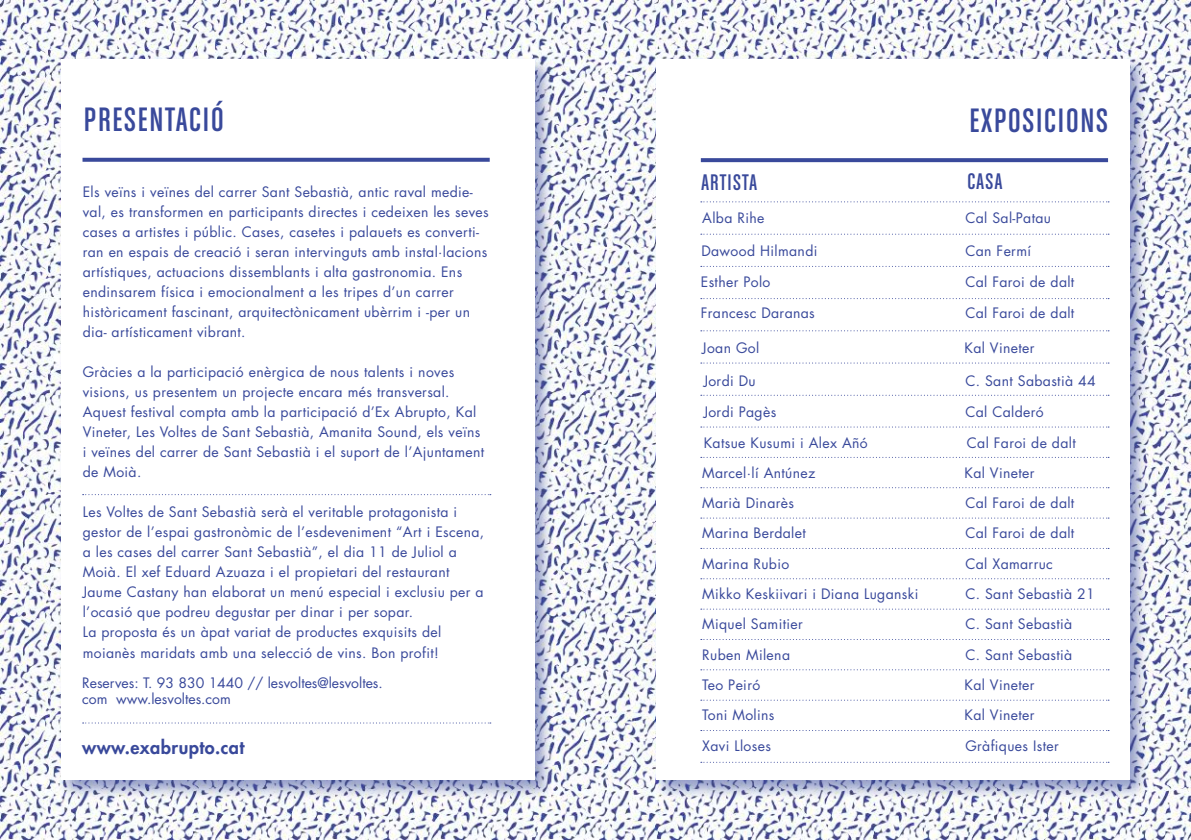
<style>
.page{position:relative;width:1191px;height:840px;background:#fff}
.page>*{position:absolute;margin:0;border:0;box-sizing:border-box;transform-origin:0 0}
.t1{font:36px "Chalet Comprime Cologne Sixty";letter-spacing:.05em;color:#39499b}
.t2{font:24px "Chalet Comprime Cologne Sixty";letter-spacing:.05em;color:#39499b}
.t3{font:800 18px "Futura Std";letter-spacing:.025em;color:#39499b}
.t4{font:14px/20px "Futura Std";letter-spacing:.025em;color:#39499b}
.t5{font:14px/16.8px "Futura Std";color:#39499b}
</style>
<div class="page">
<img style="left:0;top:0;width:1190px;height:839px">
<div style="left:59px;top:56px;width:494px;height:743px;background:#39499b;opacity:.51"></div>
<div style="left:61px;top:60px;width:473px;height:719px;background:#fff"></div>
<svg style="left:82px;top:158px;width:408px;height:4px;background:#4453a0"></svg>
<div style="left:654px;top:56px;width:494px;height:743px;background:#39499b;opacity:.51"></div>
<div style="left:656px;top:60px;width:473px;height:719px;background:#fff"></div>
<svg style="left:701px;top:158px;width:407px;height:4px;background:#404f9e"></svg>
<svg style="left:701px;top:201px;width:408px;height:1px"></svg>
<svg style="left:701px;top:233px;width:408px;height:1px"></svg>
<svg style="left:701px;top:266px;width:408px;height:1px"></svg>
<svg style="left:701px;top:298px;width:408px;height:1px"></svg>
<svg style="left:701px;top:330px;width:408px;height:1px"></svg>
<svg style="left:701px;top:362px;width:408px;height:1px"></svg>
<svg style="left:701px;top:394px;width:408px;height:1px"></svg>
<svg style="left:701px;top:426px;width:408px;height:1px"></svg>
<svg style="left:701px;top:487px;width:408px;height:1px"></svg>
<svg style="left:701px;top:517px;width:408px;height:1px"></svg>
<svg style="left:701px;top:578px;width:408px;height:1px"></svg>
<svg style="left:701px;top:608px;width:408px;height:1px"></svg>
<svg style="left:701px;top:669px;width:408px;height:1px"></svg>
<svg style="left:83px;top:494px;width:408px;height:1px"></svg>
<svg style="left:83px;top:722px;width:408px;height:1px"></svg>
<svg style="left:701px;top:699px;width:408px;height:1px"></svg>
<svg style="left:701px;top:761px;width:408px;height:1px"></svg>
<h1 class="t1" style="left:84px;top:99px;width:141px">PRESENTACIÓ</h1>
<h1 class="t1" style="left:969px;top:101px;width:140px">EXPOSICIONS</h1>
<p class="t4" style="left:83px;top:182px;width:407px">Els veïns i veïnes del carrer Sant Sebastià, antic raval medie&shy;val, es transformen en participants directes i cedeixen les seves cases a artistes i públic. Cases, casetes i palauets es converti&shy;ran en espais de creació i seran intervinguts amb instal·lacions artístiques, actuacions dissemblants i alta gastronomia. Ens endinsarem física i emocionalment a les tripes d’un carrer històricament fascinant, arquitectònicament ubèrrim i -per un dia- artísticament vibrant.</p>
<p class="t4" style="left:83px;top:362px;width:403px">Gràcies a la participació enèrgica de nous talents i noves visions, us presentem un projecte encara més transversal.<br>Aquest festival compta amb la participació d’Ex Abrupto, Kal Vineter, Les Voltes de Sant Sebastià, Amanita Sound, els veïns i veïnes del carrer de Sant Sebastià i el suport de l’Ajuntament de Moià.</p>
<p class="t4" style="left:83px;top:502px;width:403px">Les Voltes de Sant Sebastià serà el veritable protagonista i gestor de l’espai gastronòmic de l’esdeveniment “Art i Escena, a les cases del carrer Sant Sebastià”, el dia 11 de Juliol a Moià. El xef Eduard Azuaza i el propietari del restaurant Jaume Castany han elaborat un menú especial i exclusiu per a l’ocasió que podreu degustar per dinar i per sopar.<br>La proposta és un àpat variat de productes exquisits del moianès maridats amb una selecció de vins. Bon profit!</p>
<p class="t5" style="left:82px;top:673px;width:302px">Reserves: T. 93 830 1440 // lesvoltes@lesvoltes. com www.lesvoltes.com</p>
<p class="t3" style="left:82px;top:735px;width:164px">www.exabrupto.cat</p>
<h2 class="t2" style="left:701px;top:168px;width:57px">ARTISTA</h2>
<h2 class="t2" style="left:967px;top:168px;width:36px">CASA</h2>
<p class="t4" style="left:702px;top:207px;width:64px">Alba Rihe</p>
<p class="t4" style="left:965px;top:207px;width:87px">Cal Sal-Patau</p>
<p class="t4" style="left:701px;top:241px;width:118px">Dawood Hilmandi</p>
<p class="t4" style="left:965px;top:241px;width:67px">Can Fermí</p>
<p class="t4" style="left:701px;top:272px;width:71px">Esther Polo</p>
<p class="t4" style="left:965px;top:272px;width:110px">Cal Faroi de dalt</p>
<p class="t4" style="left:701px;top:303px;width:115px">Francesc Daranas</p>
<p class="t4" style="left:965px;top:303px;width:110px">Cal Faroi de dalt</p>
<p class="t4" style="left:702px;top:338px;width:59px">Joan Gol</p>
<p class="t4" style="left:964px;top:338px;width:71px">Kal Vineter</p>
<p class="t4" style="left:703px;top:370px;width:54px">Jordi Du</p>
<p class="t4" style="left:965px;top:370px;width:132px">C. Sant Sabastià 44</p>
<p class="t4" style="left:703px;top:401px;width:74px">Jordi Pagès</p>
<p class="t4" style="left:965px;top:401px;width:80px">Cal Calderó</p>
<p class="t4" style="left:703px;top:433px;width:166px">Katsue Kusumi i Alex Añó</p>
<p class="t4" style="left:966px;top:433px;width:110px">Cal Faroi de dalt</p>
<p class="t4" style="left:702px;top:463px;width:115px">Marcel·lí Antúnez</p>
<p class="t4" style="left:964px;top:463px;width:71px">Kal Vineter</p>
<p class="t4" style="left:702px;top:492px;width:93px">Marià Dinarès</p>
<p class="t4" style="left:965px;top:492px;width:110px">Cal Faroi de dalt</p>
<p class="t4" style="left:702px;top:523px;width:105px">Marina Berdalet</p>
<p class="t4" style="left:965px;top:523px;width:110px">Cal Faroi de dalt</p>
<p class="t4" style="left:702px;top:554px;width:88px">Marina Rubio</p>
<p class="t4" style="left:965px;top:554px;width:89px">Cal Xamarruc</p>
<p class="t4" style="left:702px;top:583px;width:218px">Mikko Keskiivari i Diana Luganski</p>
<p class="t4" style="left:965px;top:583px;width:131px">C. Sant Sebastià 21</p>
<p class="t4" style="left:702px;top:614px;width:102px">Miquel Samitier</p>
<p class="t4" style="left:965px;top:614px;width:108px">C. Sant Sebastià</p>
<p class="t4" style="left:702px;top:644px;width:89px">Ruben Milena</p>
<p class="t4" style="left:965px;top:644px;width:108px">C. Sant Sebastià</p>
<p class="t4" style="left:702px;top:674px;width:59px">Teo Peiró</p>
<p class="t4" style="left:964px;top:674px;width:71px">Kal Vineter</p>
<p class="t4" style="left:702px;top:705px;width:74px">Toni Molins</p>
<p class="t4" style="left:964px;top:705px;width:71px">Kal Vineter</p>
<p class="t4" style="left:702px;top:735px;width:70px">Xavi Lloses</p>
<p class="t4" style="left:965px;top:735px;width:95px">Gràfiques Ister</p>
</div>
